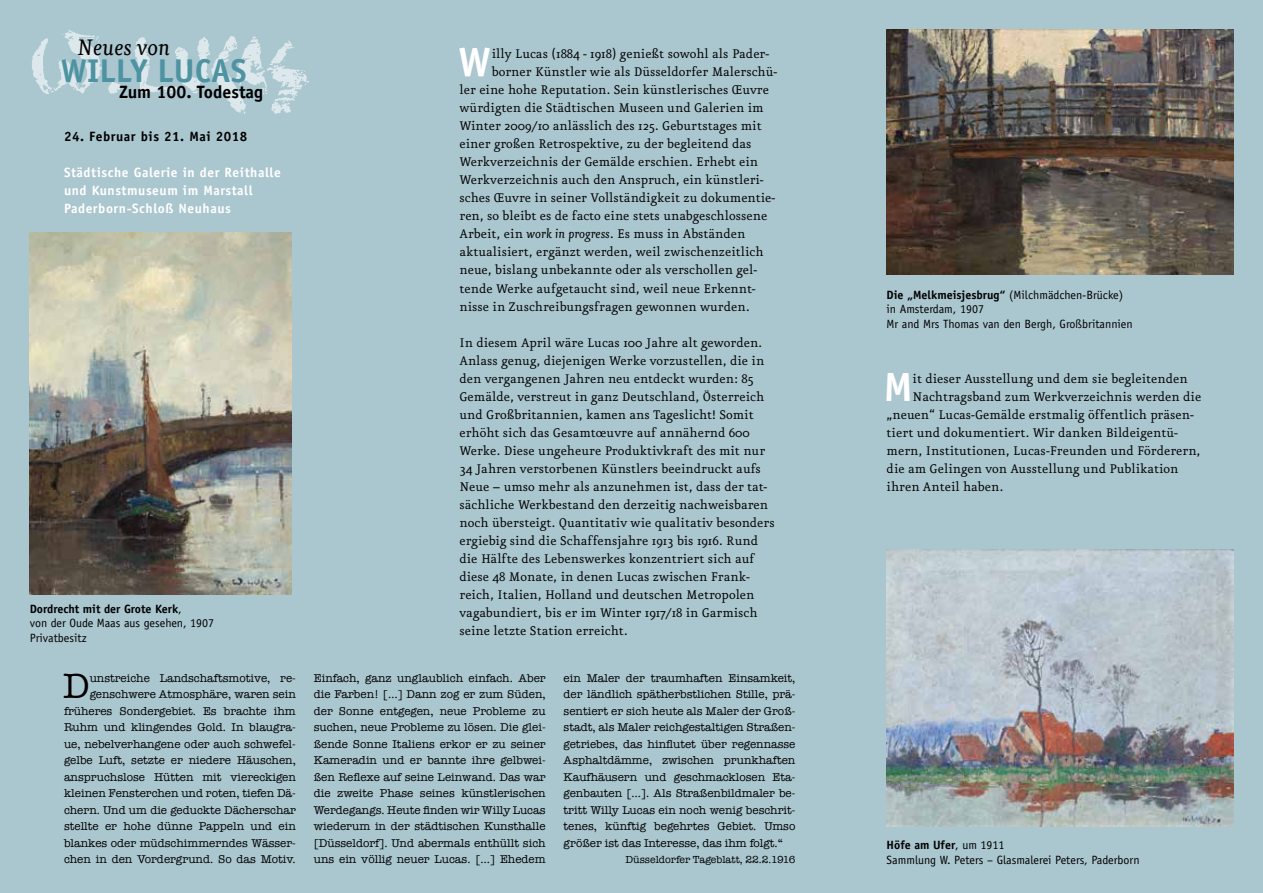
<style>
.page{position:relative;width:1263px;height:893px;background:#aac6cf}
.page>*{position:absolute;margin:0;border:0;box-sizing:border-box;transform-origin:0 0}
.t1{font:700 40.95px "Officina Sans";color:#fff}
.t2{font:36.3px "American Typewriter";color:#000}
.t3{font:700 33px "Officina Sans";color:#4e93a2}
.t4{font:italic 26.85px "Eureka";color:#000}
.t5{font:700 17.85px "Officina Sans";color:#000}
.t6{font:15px/18px "Eureka";color:#000}
.t7{font:700 13.5px/18px "Officina Sans";letter-spacing:.04em;color:#fff}
.t8{font:700 13.5px "Officina Sans";letter-spacing:.04em;color:#000}
.t9{font:12px/14.4px "Officina Sans";color:#000}
.t10{font:11.7px/16.5px "American Typewriter";color:#000;text-align:justify}
.t11{font:10.5px "American Typewriter";color:#000}
.s1{font-weight:700}
.s2{font-style:italic}
</style>
<div class="page">
<img style="left:32px;top:30px;width:277px;height:83px">
<img style="left:30px;top:232px;width:261px;height:362px">
<img style="left:887px;top:30px;width:346px;height:245px">
<img style="left:887px;top:549px;width:346px;height:278px">
<h3 class="t4" style="left:77px;top:35px;width:95px">Neues von</h3>
<h3 class="t3" style="left:61px;top:50px;width:187px">WILLY LUCAS</h3>
<p class="t5" style="left:119px;top:81px;width:146px">Zum 100. Todestag</p>
<p class="t8" style="left:64px;top:128px;width:185px">24. Februar bis 21. Mai 2018</p>
<p class="t7" style="left:64px;top:163px;width:218px">Städtische Galerie in der Reithalle und Kunstmuseum im Marstall<br>Paderborn-Schloß Neuhaus</p>
<p class="t9" style="left:30px;top:602px;width:186px"><span class="s1">Dordrecht mit der Grote Kerk</span>,<br>von der Oude Maas aus gesehen, 1907<br>Privatbesitz</p>
<h1 class="t1" style="left:458px;top:37px;width:34px">W</h1>
<p class="t6" style="left:492px;top:46px;width:279px">illy Lucas (1884 - 1918) genießt sowohl als Pader-</p>
<p class="t6" style="left:492px;top:64px;width:287px">borner Künstler wie als Düsseldorfer Malerschü-</p>
<p class="t6" style="left:459px;top:82px;width:311px">ler eine hohe Reputation. Sein künstlerisches Œuvre</p>
<p class="t6" style="left:459px;top:100px;width:305px">würdigten die Städtischen Museen und Galerien im</p>
<p class="t6" style="left:459px;top:118px;width:304px">Winter 2009/10 anlässlich des 125. Geburtstages mit</p>
<p class="t6" style="left:459px;top:136px;width:293px">einer großen Retrospektive, zu der begleitend das</p>
<p class="t6" style="left:459px;top:154px;width:300px">Werkverzeichnis der Gemälde erschien. Erhebt ein</p>
<p class="t6" style="left:459px;top:172px;width:306px">Werkverzeichnis auch den Anspruch, ein künstleri-</p>
<p class="t6" style="left:459px;top:190px;width:317px">sches Œuvre in seiner Vollständigkeit zu dokumentie-</p>
<p class="t6" style="left:459px;top:208px;width:309px">ren, so bleibt es de facto eine stets unabgeschlossene</p>
<p class="t6" style="left:459px;top:226px;width:287px">Arbeit, ein <span class="s2">work in progress</span>. Es muss in Abständen</p>
<p class="t6" style="left:459px;top:244px;width:306px">aktualisiert, ergänzt werden, weil zwischenzeitlich</p>
<p class="t6" style="left:459px;top:262px;width:299px">neue, bislang unbekannte oder als verschollen gel-</p>
<p class="t6" style="left:459px;top:280px;width:297px">tende Werke aufgetaucht sind, weil neue Erkennt-</p>
<p class="t6" style="left:459px;top:298px;width:292px">nisse in Zuschreibungsfragen gewonnen wurden.</p>
<p class="t6" style="left:459px;top:334px;width:317px">In diesem April wäre Lucas 100 Jahre alt geworden.<br>Anlass genug, diejenigen Werke vorzustellen, die in den vergangenen Jahren neu entdeckt wurden: 85<br>Gemälde, verstreut in ganz Deutschland, Österreich und Großbritannien, kamen ans Tageslicht! Somit erhöht sich das Gesamtœuvre auf annähernd 600<br>Werke. Diese ungeheure Produktivkraft des mit nur 34 Jahren verstorbenen Künstlers beeindruckt aufs Neue – umso mehr als anzunehmen ist, dass der tat&shy;sächliche Werkbestand den derzeitig nachweisbaren noch übersteigt. Quantitativ wie qualitativ besonders ergiebig sind die Schaffensjahre 1913 bis 1916. Rund die Hälfte des Lebenswerkes konzentriert sich auf diese 48 Monate, in denen Lucas zwischen Frank&shy;reich, Italien, Holland und deutschen Metropolen vagabundiert, bis er im Winter 1917/18 in Garmisch seine letzte Station erreicht.</p>
<p class="t10" style="left:64px;top:669px;width:233px;text-align:right">unstreiche Landschaftsmotive, re&shy;genschwere Atmosphäre, waren sein früheres Sondergebiet. Es brachte ihm Ruhm und klingendes Gold. In blaugra&shy;ue, nebelverhangene oder auch schwefel&shy;gelbe Luft, setzte er niedere Häuschen, anspruchslose Hütten mit viereckigen kleinen Fensterchen und roten, tiefen Dä&shy;chern. Und um die geduckte Dächerschar stellte er hohe dünne Pappeln und ein blankes oder müdschimmerndes Wässer&shy;chen in den Vordergrund. So das Motiv.</p>
<p class="t10" style="left:314px;top:669px;width:233px">Einfach, ganz unglaublich einfach. Aber die Farben! […] Dann zog er zum Süden, der Sonne entgegen, neue Probleme zu suchen, neue Probleme zu lösen. Die glei&shy;ßende Sonne Italiens erkor er zu seiner Kameradin und er bannte ihre gelbwei&shy;ßen Reflexe auf seine Leinwand. Das war die zweite Phase seines künstlerischen Werdegangs. Heute finden wir Willy Lucas wiederum in der städtischen Kunsthalle [Düsseldorf]. Und abermals enthüllt sich uns ein völlig neuer Lucas. […] Ehedem</p>
<p class="t10" style="left:564px;top:669px;width:233px">ein Maler der traumhaften Einsamkeit, der ländlich spätherbstlichen Stille, prä&shy;sentiert er sich heute als Maler der Groß&shy;stadt, als Maler reichgestaltigen Straßen&shy;getriebes, das hinflutet über regennasse Asphaltdämme, zwischen prunkhaften Kaufhäusern und geschmacklosen Eta&shy;genbauten […]. Als Straßenbildmaler be&shy;tritt Willy Lucas ein noch wenig beschrit&shy;tenes, künftig begehrtes Gebiet. Umso größer ist das Interesse, das ihm folgt.“</p>
<h2 class="t2" style="left:63px;top:658px;width:28px">D</h2>
<p class="t11" style="left:626px;top:852px;width:171px">Düsseldorfer Tageblatt, 22.2.1916</p>
<p class="t9" style="left:887px;top:288px;width:247px"><span class="s1">Die „Melkmeisjesbrug“</span> (Milchmädchen-Brücke) in Amsterdam, 1907<br>Mr and Mrs Thomas van den Bergh, Großbritannien</p>
<h1 class="t1" style="left:884px;top:361px;width:30px">M</h1>
<p class="t6" style="left:913px;top:370px;width:277px">it dieser Ausstellung und dem sie begleitenden</p>
<p class="t6" style="left:913px;top:388px;width:290px">Nachtragsband zum Werkverzeichnis werden die</p>
<p class="t6" style="left:887px;top:406px;width:309px">„neuen“ Lucas-Gemälde erstmalig öffentlich präsen-</p>
<p class="t6" style="left:887px;top:424px;width:293px">tiert und dokumentiert. Wir danken Bildeigentü-</p>
<p class="t6" style="left:887px;top:442px;width:315px">mern, Institutionen, Lucas-Freunden und Förderern,</p>
<p class="t6" style="left:887px;top:460px;width:293px">die am Gelingen von Ausstellung und Publikation</p>
<p class="t6" style="left:887px;top:478px;width:118px">ihren Anteil haben.</p>
<p class="t9" style="left:887px;top:838px;width:254px"><span class="s1">Höfe am Ufer</span>, um 1911<br>Sammlung W. Peters – Glasmalerei Peters, Paderborn</p>
</div>
